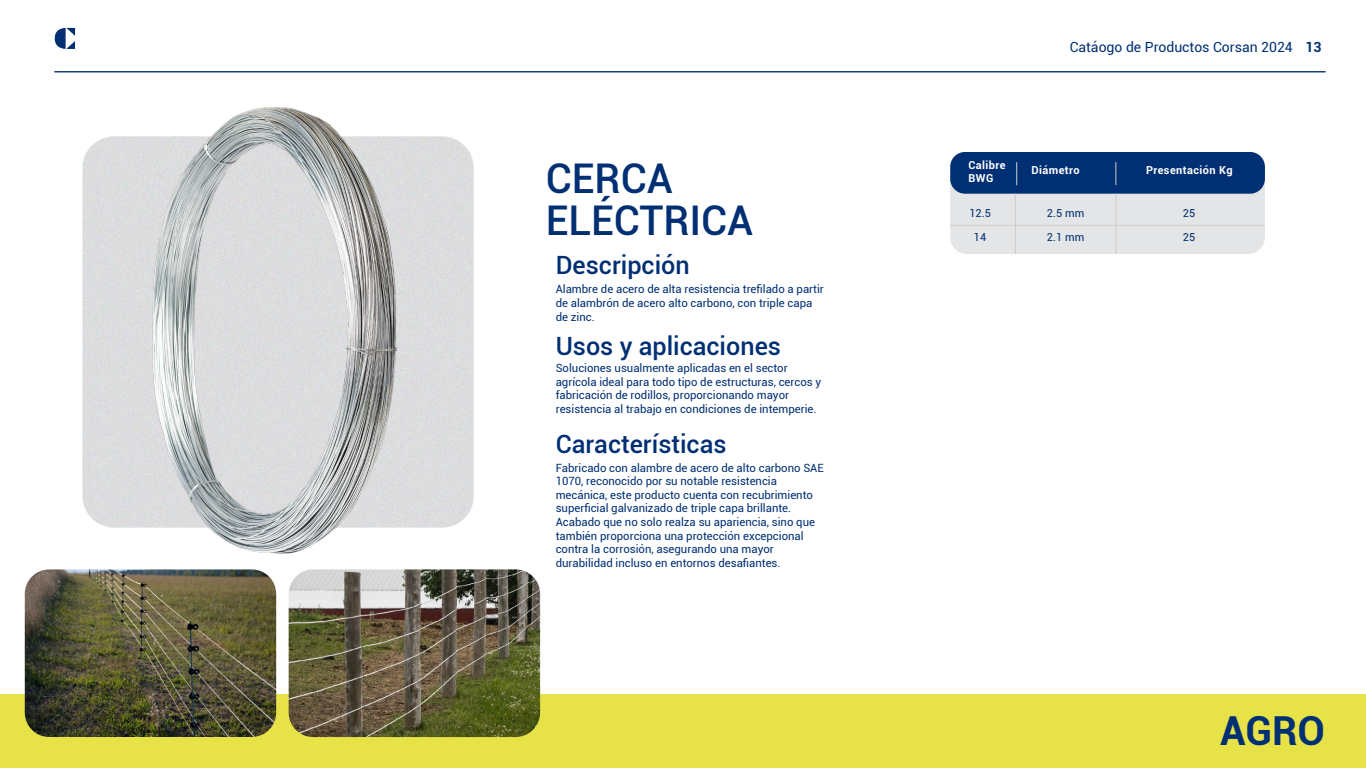
<style>
.page{position:relative;width:1366px;height:768px;background:#fff}
.page>*{position:absolute;margin:0;border:0;box-sizing:border-box;transform-origin:0 0}
.t1{font:500 41px/42px "Roboto";color:#002f73}
.t2{font:700 40px "Roboto";color:#002f73}
.t3{font:500 25.2px "Roboto";color:#002f73}
.t4{font:14px "Roboto";color:#002f73}
.t5{font:11.4px/13.6px "Roboto";color:#002f73}
.t6{font:700 11px/13.2px "Roboto";letter-spacing:.04em;color:#fff}
.t7{font:11px/24.1px "Roboto";color:#002f73}
.s1{font-weight:700}
</style>
<div class="page">
<hr style="left:55px;top:71px;width:1270px;height:1px;background:#002f73">
<svg style="left:55px;top:28px;width:20px;height:21px"></svg>
<div style="left:82px;top:136px;width:392px;height:392px;background:#dcddde"></div>
<div style="left:950px;top:164px;width:315px;height:90px;background:#e4e5e6;border-radius:17px"></div>
<div style="left:950px;top:152px;width:315px;height:42px;background:#002f73;border-radius:15px"></div>
<hr style="left:950px;top:225px;width:315px;height:1px;background:#ccc">
<svg style="left:1116px;top:162px;width:1px;height:23px"></svg>
<hr style="left:1116px;top:194px;width:1px;height:60px;background:#ccc">
<hr style="left:1015px;top:194px;width:1px;height:60px;background:#ccc">
<svg style="left:1016px;top:162px;width:1px;height:23px"></svg>
<img style="left:151px;top:107px;width:246px;height:447px">
<div style="left:0;top:695px;width:1366px;height:73px;background:#e7e247"></div>
<img style="left:25px;top:569px;width:251px;height:168px">
<img style="left:289px;top:569px;width:251px;height:168px">
<h1 class="t1" style="left:546px;top:156px;width:209px">CERCA<br>ELÉCTRICA</h1>
<h3 class="t3" style="left:556px;top:248px;width:136px">Descripción</h3>
<p class="t5" style="left:556px;top:282px;width:270px">Alambre de acero de alta resistencia trefilado a partir de alambrón de acero alto carbono, con triple capa de zinc.</p>
<h3 class="t3" style="left:556px;top:329px;width:227px">Usos y aplicaciones</h3>
<p class="t5" style="left:556px;top:361px;width:267px">Soluciones usualmente aplicadas en el sector agrícola ideal para todo tipo de estructuras, cercos y fabricación de rodillos, proporcionando mayor resistencia al trabajo en condiciones de intemperie.</p>
<h3 class="t3" style="left:556px;top:426px;width:172px">Características</h3>
<p class="t5" style="left:556px;top:460px;width:269px">Fabricado con alambre de acero de alto carbono SAE 1070, reconocido por su notable resistencia mecánica, este producto cuenta con recubrimiento superficial galvanizado de triple capa brillante.<br>Acabado que no solo realza su apariencia, sino que también proporciona una protección excepcional contra la corrosión, asegurando una mayor durabilidad incluso en entornos desafiantes.</p>
<p class="t4" style="left:1070px;top:37px;width:253px">Catáogo de Productos Corsan 2024 <span class="s1">13</span></p>
<p class="t6" style="left:968px;top:158px;width:39px">Calibre<br>BWG</p>
<p class="t6" style="left:1146px;top:163px;width:88px">Presentación Kg</p>
<p class="t7" style="left:969px;top:200px;width:23px;text-align:center">12.5<br>14</p>
<p class="t7" style="left:1047px;top:200px;width:39px">2.5 mm<br>2.1 mm</p>
<p class="t7" style="left:1183px;top:200px;width:14px">25<br>25</p>
<p class="t6" style="left:1031px;top:163px;width:50px">Diámetro</p>
<h2 class="t2" style="left:1220px;top:703px;width:106px">AGRO</h2>
</div>
